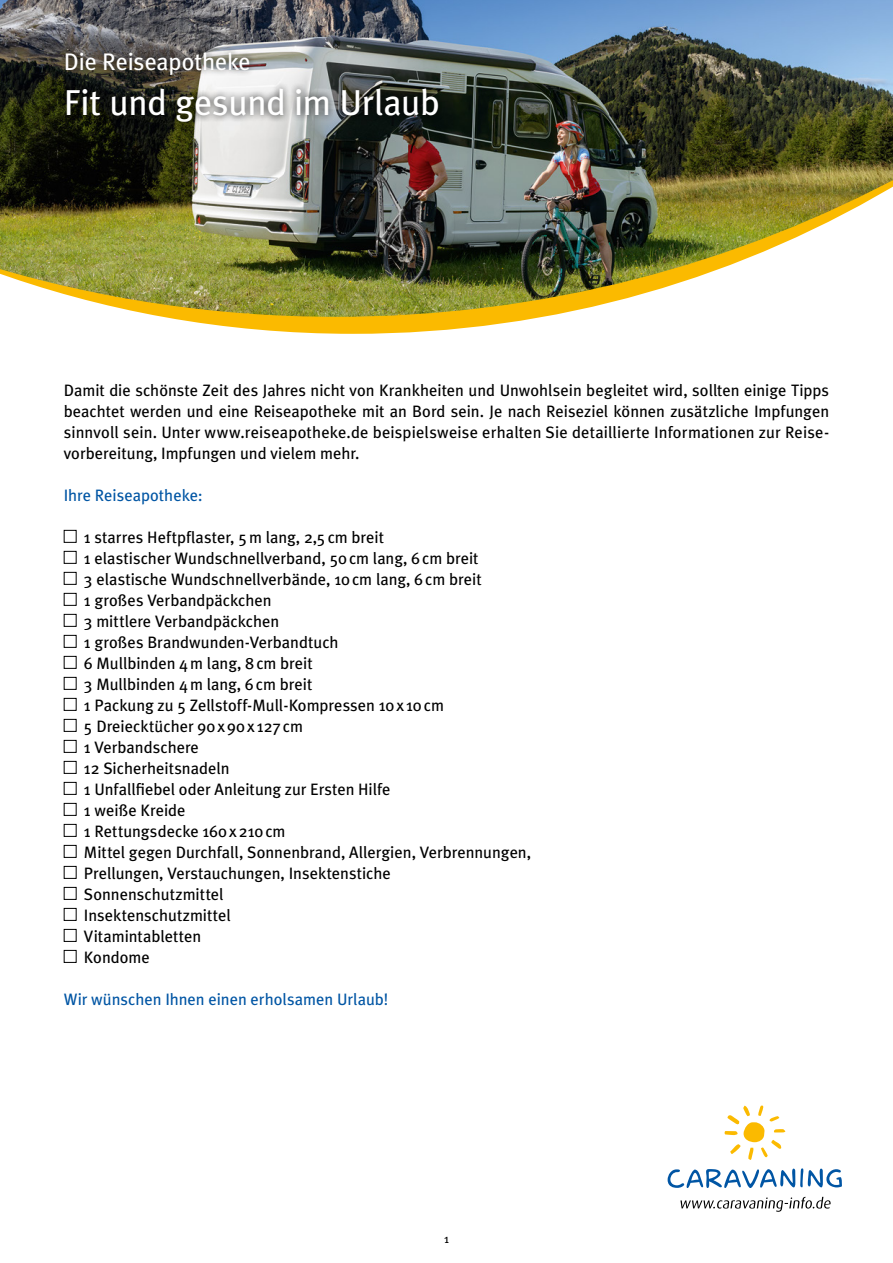
<style>
.page{position:relative;width:893px;height:1263px;background:#fff}
.page>*{position:absolute;margin:0;border:0;box-sizing:border-box;transform-origin:0 0}
.t1{font:36px "Meta Plus";letter-spacing:-.005em;color:#fff}
.t2{font:24px "Meta Plus";letter-spacing:-.005em;color:#fff}
.t3{font:16.5px/21px "Meta Plus";color:#000;text-align:justify}
.t4{font:16.5px "Meta Plus";color:#0055a4}
.t5{font:12px "Meta Plus";color:#000}
</style>
<div class="page">
<svg style="left:668px;top:1168px;width:174px;height:20px"></svg>
<svg style="left:680px;top:1197px;width:151px;height:15px"></svg>
<svg style="left:724px;top:1106px;width:61px;height:54px"></svg>
<img style="left:0;top:0;width:893px;height:173px">
<div style="left:59px;top:45px;width:386px;height:84px;background:#000;opacity:.85"></div>
<div style="left:64px;top:530px;width:13px;height:13px;border:1px solid #000"></div>
<div style="left:64px;top:551px;width:13px;height:13px;border:1px solid #000"></div>
<div style="left:64px;top:572px;width:13px;height:13px;border:1px solid #000"></div>
<div style="left:64px;top:593px;width:13px;height:13px;border:1px solid #000"></div>
<div style="left:64px;top:614px;width:13px;height:13px;border:1px solid #000"></div>
<div style="left:64px;top:635px;width:13px;height:13px;border:1px solid #000"></div>
<div style="left:64px;top:656px;width:13px;height:13px;border:1px solid #000"></div>
<div style="left:64px;top:677px;width:13px;height:13px;border:1px solid #000"></div>
<div style="left:64px;top:698px;width:13px;height:13px;border:1px solid #000"></div>
<div style="left:64px;top:719px;width:13px;height:13px;border:1px solid #000"></div>
<div style="left:64px;top:740px;width:13px;height:13px;border:1px solid #000"></div>
<div style="left:64px;top:761px;width:13px;height:13px;border:1px solid #000"></div>
<div style="left:64px;top:782px;width:13px;height:13px;border:1px solid #000"></div>
<div style="left:64px;top:803px;width:13px;height:13px;border:1px solid #000"></div>
<div style="left:64px;top:824px;width:13px;height:13px;border:1px solid #000"></div>
<div style="left:64px;top:845px;width:13px;height:13px;border:1px solid #000"></div>
<div style="left:64px;top:866px;width:13px;height:13px;border:1px solid #000"></div>
<div style="left:64px;top:887px;width:13px;height:13px;border:1px solid #000"></div>
<div style="left:64px;top:908px;width:13px;height:13px;border:1px solid #000"></div>
<div style="left:64px;top:929px;width:13px;height:13px;border:1px solid #000"></div>
<div style="left:64px;top:950px;width:13px;height:13px;border:1px solid #000"></div>
<img style="left:0;top:173px;width:893px;height:161px">
<h2 class="t2" style="left:64px;top:48px;width:188px">Die Reiseapotheke</h2>
<h1 class="t1" style="left:64px;top:82px;width:378px">Fit und gesund im Urlaub</h1>
<p class="t3" style="left:64px;top:379px;width:767px">Damit die schönste Zeit des Jahres nicht von Krankheiten und Unwohlsein begleitet wird, sollten einige Tipps beachtet werden und eine Reiseapotheke mit an Bord sein. Je nach Reiseziel können zusätzliche Impfungen sinnvoll sein. Unter www.reiseapotheke.de beispielsweise erhalten Sie detaillierte Informationen zur Reise&shy;vorbereitung, Impfungen und vielem mehr.</p>
<p class="t4" style="left:64px;top:485px;width:141px">Ihre Reiseapotheke:</p>
<p class="t3" style="left:84px;top:526px;width:449px;text-align:left">1 starres Heftpflaster, 5m lang, 2,5cm breit<br>1 elastischer Wundschnellverband, 50cm lang, 6cm breit<br>3 elastische Wundschnellverbände, 10cm lang, 6cm breit<br>1 großes Verbandpäckchen<br>3 mittlere Verbandpäckchen<br>1 großes Brandwunden-Verbandtuch<br>6 Mullbinden 4m lang, 8cm breit<br>3 Mullbinden 4m lang, 6cm breit<br>1 Packung zu 5 Zellstoff-Mull-Kompressen 10x 10cm<br>5 Dreiecktücher 90x90x 127cm<br>1 Verbandschere<br>12 Sicherheitsnadeln<br>1 Unfallfiebel oder Anleitung zur Ersten Hilfe<br>1 weiße Kreide<br>1 Rettungsdecke 160x210cm<br>Mittel gegen Durchfall, Sonnenbrand, Allergien, Verbrennungen, Prellungen, Verstauchungen, Insektenstiche Sonnenschutzmittel<br>Insektenschutzmittel<br>Vitamintabletten<br>Kondome</p>
<p class="t4" style="left:64px;top:989px;width:326px">Wir wünschen Ihnen einen erholsamen Urlaub!</p>
<p class="t5" style="left:444px;top:1231px;width:6px">1</p>
</div>
